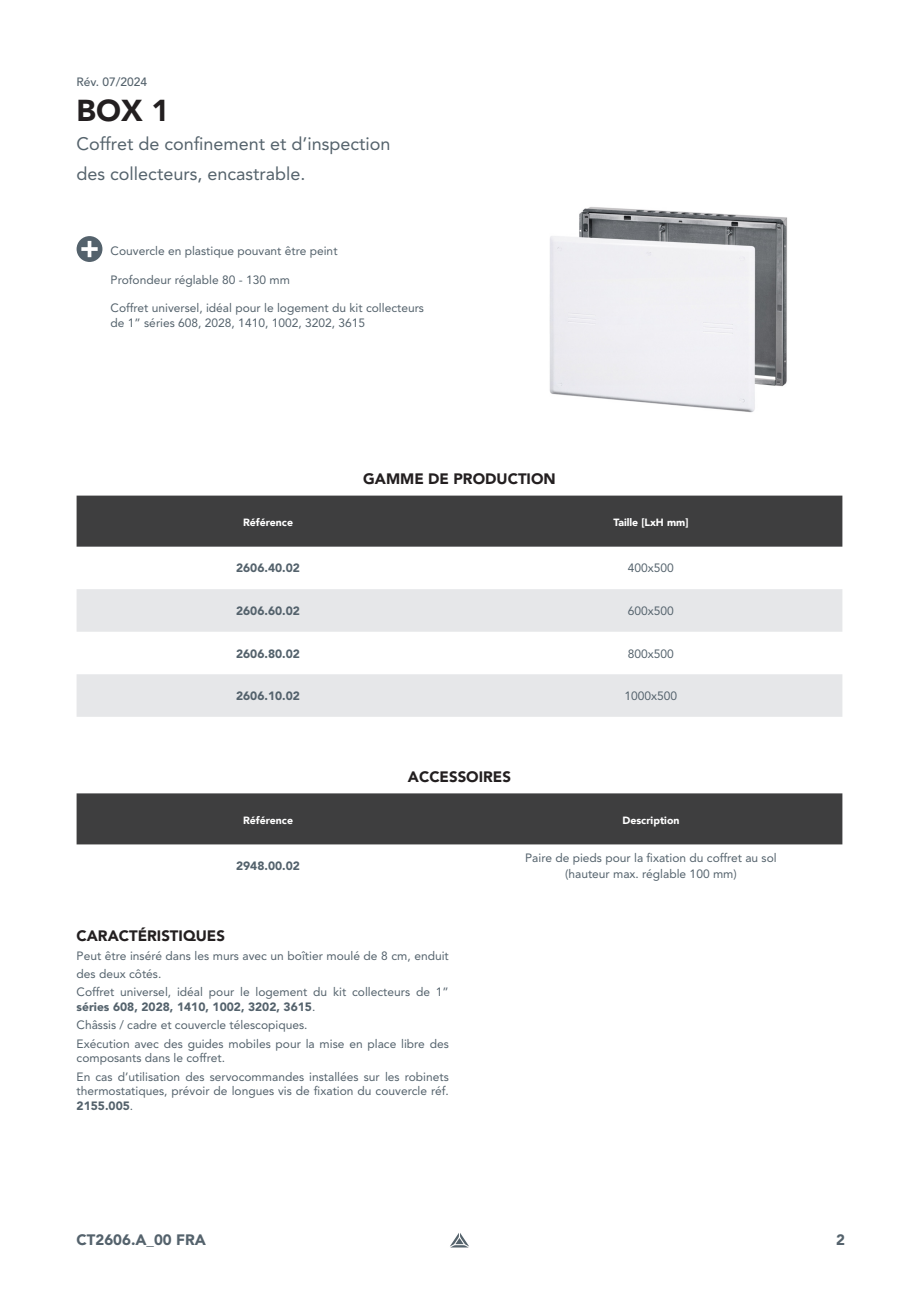
<style>
.page{position:relative;width:919px;height:1289px;background:#fff}
.page>*{position:absolute;margin:0;border:0;box-sizing:border-box;transform-origin:0 0}
.t1{font:900 30px "Avenir LT Pro";color:#231f20}
.t2{font:18px "Avenir LT Pro";color:#55636c}
.t3{font:900 15px "Avenir LT Pro";color:#231f20}
.t4{font:900 15px "Avenir LT Pro";color:#54626c}
.t5{font:12px/14.4px "Avenir LT Pro";color:#54626c}
.t6{font:900 12px "Avenir LT Pro";color:#54626c}
.t7{font:500 12px "Avenir LT Pro";color:#54626c}
.t8{font:900 10.5px "Avenir";color:#fff}
.s1{font-weight:900}
</style>
<div class="page">
<svg style="left:450px;top:1233px;width:19px;height:14px"></svg>
<div style="left:77px;top:495px;width:765px;height:51px;background:#3e3e3f"></div>
<svg style="left:77px;top:589px;width:765px;height:127px;fill:#e6e7e9"></svg>
<div style="left:77px;top:793px;width:765px;height:51px;background:#3e3e3f"></div>
<div style="left:77px;top:236px;width:25px;height:26px;background:#54626c;border-radius:50%"></div>
<svg style="left:81px;top:241px;width:17px;height:16px"></svg>
<img style="left:549px;top:207px;width:238px;height:206px">
<p class="t7" style="left:77px;top:74px;width:72px">Rév. 07/2024</p>
<p class="t1" style="left:77px;top:92px;width:94px">BOX 1</p>
<p class="t2" style="left:77px;top:133px;width:315px">Coffret de confinement et d’inspection</p>
<p class="t2" style="left:77px;top:162px;width:230px">des collecteurs, encastrable.</p>
<p class="t5" style="left:111px;top:243px;width:228px">Couvercle en plastique pouvant être peint</p>
<p class="t5" style="left:111px;top:272px;width:181px">Profondeur réglable 80 - 130 mm</p>
<p class="t5" style="left:111px;top:301px;width:315px">Coffret universel, idéal pour le logement du kit collecteurs de 1” séries 608, 2028, 1410, 1002, 3202, 3615</p>
<p class="t3" style="left:363px;top:470px;width:194px">GAMME DE PRODUCTION</p>
<p class="t8" style="left:243px;top:513px;width:51px">Référence</p>
<p class="t8" style="left:613px;top:513px;width:76px">Taille [LxH mm]</p>
<p class="t6" style="left:236px;top:561px;width:65px">2606.40.02</p>
<p class="t5" style="left:628px;top:561px;width:48px">400x500</p>
<p class="t6" style="left:236px;top:603px;width:65px">2606.60.02</p>
<p class="t5" style="left:628px;top:603px;width:48px">600x500</p>
<p class="t6" style="left:236px;top:646px;width:65px">2606.80.02</p>
<p class="t5" style="left:628px;top:646px;width:48px">800x500</p>
<p class="t6" style="left:236px;top:688px;width:65px">2606.10.02</p>
<p class="t5" style="left:624px;top:688px;width:54px">1000x500</p>
<p class="t3" style="left:408px;top:767px;width:105px">ACCESSOIRES</p>
<p class="t8" style="left:243px;top:811px;width:51px">Référence</p>
<p class="t8" style="left:622px;top:811px;width:58px">Description</p>
<p class="t6" style="left:236px;top:858px;width:65px">2948.00.02</p>
<p class="t5" style="left:525px;top:850px;width:253px">Paire de pieds pour la fixation du coffret au sol</p>
<p class="t5" style="left:565px;top:866px;width:173px">(hauteur max. réglable 100 mm)</p>
<p class="t3" style="left:77px;top:926px;width:150px">CARACTÉRISTIQUES</p>
<p class="t5" style="left:77px;top:946px;width:374px;line-height:18px">Peut être inséré dans les murs avec un boîtier moulé de 8 cm, enduit des deux côtés.</p>
<p class="t5" style="left:77px;top:984px;width:374px">Coffret universel, idéal pour le logement du kit collecteurs de 1” <span class="s1">séries 608, 2028, 1410, 1002, 3202, 3615</span>.</p>
<p class="t5" style="left:77px;top:1017px;width:232px">Châssis / cadre et couvercle télescopiques.</p>
<p class="t5" style="left:77px;top:1036px;width:374px">Exécution avec des guides mobiles pour la mise en place libre des composants dans le coffret.</p>
<p class="t5" style="left:77px;top:1069px;width:374px;text-align:justify">En cas d’utilisation des servocommandes installées sur les robinets thermostatiques, prévoir de longues vis de fixation du couvercle réf.<br><span class="s1">2155.005</span>.</p>
<p class="t4" style="left:77px;top:1230px;width:131px">CT2606.A_00 FRA</p>
<p class="t4" style="left:836px;top:1230px;width:10px">2</p>
</div>
